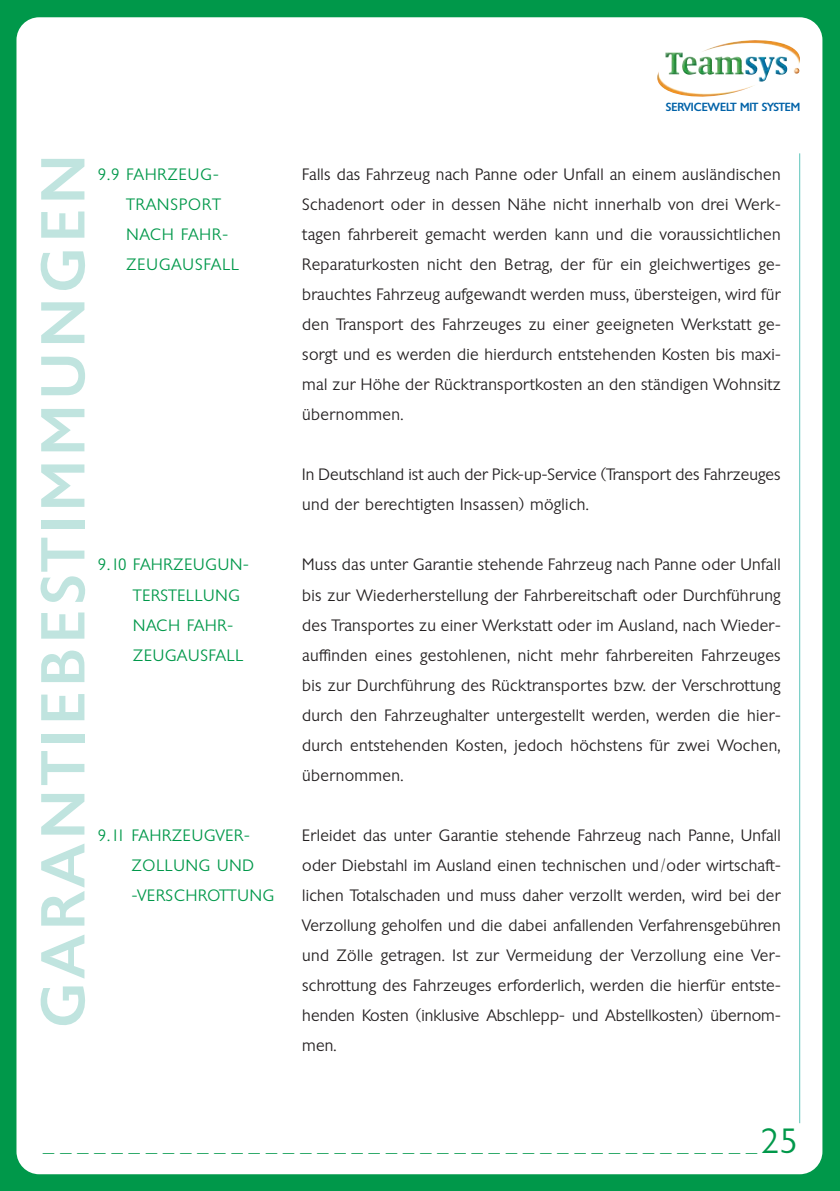
<style>
.page{position:relative;width:840px;height:1191px;background:#fff}
.page>*{position:absolute;margin:0;border:0;box-sizing:border-box;transform-origin:0 0}
.t1{font:500 60px "Chantilly";letter-spacing:.11em;color:#c0e4df}
.t2{font:300 16px/30px "Chantilly";letter-spacing:.02em;color:#231f20;text-align:justify}
.t3{font:300 16px/30px "Chantilly";letter-spacing:.055em;color:#00984a}
.t4{font:500 11.4px "Chantilly";color:#0062a8}
</style>
<div class="page">
<div style="left:0;top:0;width:839px;height:1191px;background:#00984a"></div>
<div style="left:16px;top:17px;width:806px;height:1157px;background:#fff;border-radius:23px"></div>
<hr style="left:798px;top:153px;width:1px;height:970px;background:#5dc4ba">
<img style="left:657px;top:40px;width:143px;height:57px">
<h1 class="t1" style="left:41px;top:1027px;width:873px;rotate:-90deg">GARANTIEBESTIMMUNGEN</h1>
<p class="t3" style="left:126px;top:162px;width:114px;text-indent:-29px">9.9 FAHRZEUG-<br>TRANSPORT<br>NACH FAHR-<br>ZEUGAUSFALL</p>
<p class="t3" style="left:133px;top:552px;width:117px;text-indent:-35px">9.10 FAHRZEUGUN-<br>TERSTELLUNG<br>NACH FAHR-<br>ZEUGAUSFALL</p>
<p class="t3" style="left:132px;top:822px;width:144px;text-indent:-34px">9.11 FAHRZEUGVER-<br>ZOLLUNG UND -VERSCHROTTUNG</p>
<p class="t4" style="left:665px;top:103px;width:136px">SERVICEWELT MIT SYSTEM</p>
<p class="t2" style="left:302px;top:162px;width:480px">Falls das Fahrzeug nach Panne oder Unfall an einem ausländischen Schadenort oder in dessen Nähe nicht innerhalb von drei Werk&shy;tagen fahrbereit gemacht werden kann und die voraussichtlichen Reparaturkosten nicht den Betrag, der für ein gleichwertiges ge&shy;brauchtes Fahrzeug aufgewandt werden muss, übersteigen, wird für den Transport des Fahrzeuges zu einer geeigneten Werkstatt ge&shy;sorgt und es werden die hierdurch entstehenden Kosten bis maxi&shy;mal zur Höhe der Rücktransportkosten an den ständigen Wohnsitz übernommen.</p>
<p class="t2" style="left:302px;top:462px;width:479px">In Deutschland ist auch der Pick-up-Service (Transport des Fahrzeuges und der berechtigten Insassen) möglich.</p>
<p class="t2" style="left:302px;top:552px;width:479px">Muss das unter Garantie stehende Fahrzeug nach Panne oder Unfall bis zur Wiederherstellung der Fahrbereitschaft oder Durchführung des Transportes zu einer Werkstatt oder im Ausland, nach Wieder&shy;auffinden eines gestohlenen, nicht mehr fahrbereiten Fahrzeuges bis zur Durchführung des Rücktransportes bzw. der Verschrottung durch den Fahrzeughalter untergestellt werden, werden die hier&shy;durch entstehenden Kosten, jedoch höchstens für zwei Wochen, übernommen.</p>
<p class="t2" style="left:302px;top:822px;width:479px">Erleidet das unter Garantie stehende Fahrzeug nach Panne, Unfall oder Diebstahl im Ausland einen technischen und/oder wirtschaft&shy;lichen Totalschaden und muss daher verzollt werden, wird bei der Verzollung geholfen und die dabei anfallenden Verfahrensgebühren und Zölle getragen. Ist zur Vermeidung der Verzollung eine Ver&shy;schrottung des Fahrzeuges erforderlich, werden die hierfür entste&shy;henden Kosten (inklusive Abschlepp- und Abstellkosten) übernom&shy;men.</p>
</div>
